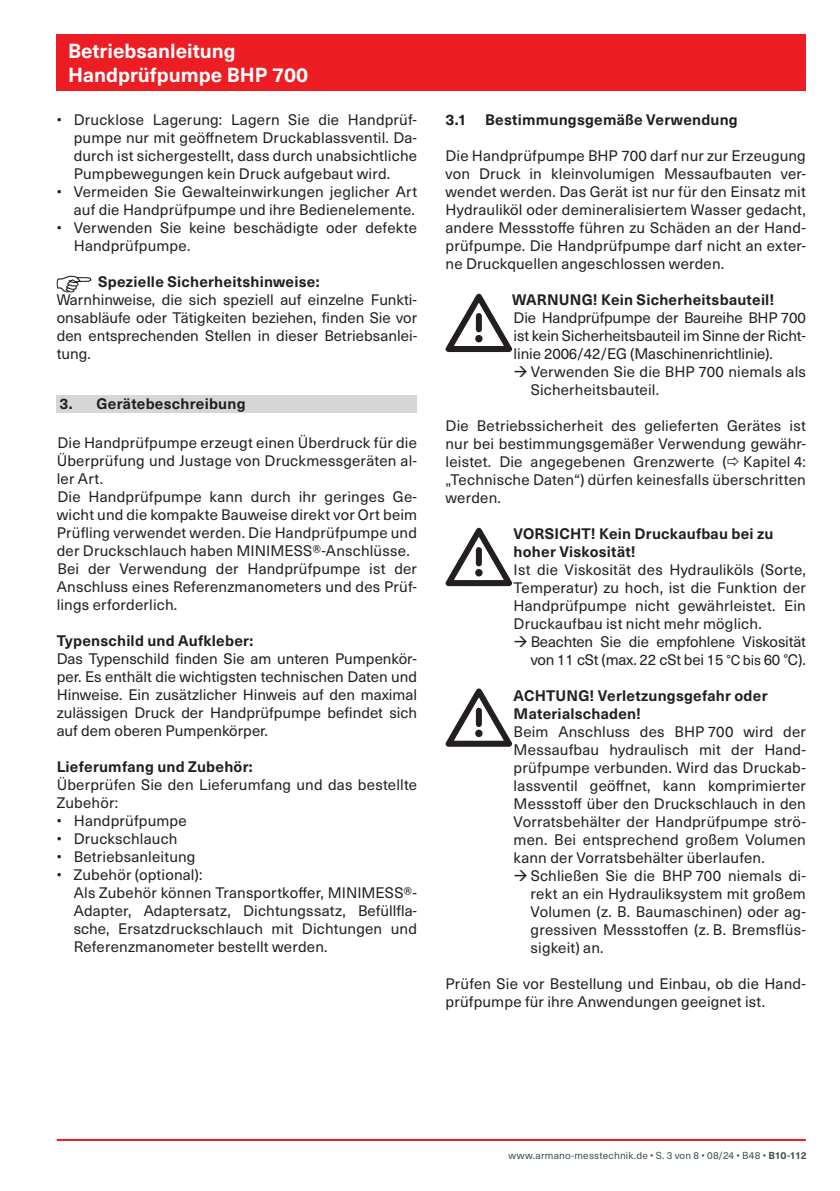
<style>
.page{position:relative;width:840px;height:1191px;background:#fff}
.page>*{position:absolute;margin:0;border:0;box-sizing:border-box;transform-origin:0 0}
.t1{font:700 20px/24px "Neue Haas Unica W1 G";color:#fff}
.t2{font:15px/18px "Neue Haas Unica W1 G";letter-spacing:.01em;color:#231f20;text-align:justify}
.t3{font:700 15px/18px "Neue Haas Unica W1 G";letter-spacing:.015em;color:#231f20}
.t4{font:15px/18px "Neue Haas Unica W1 G";letter-spacing:-.01em;color:#231f20}
.t5{font:10px "Neue Haas Unica W1 G";letter-spacing:.02em;color:#3d4f51}
.s1{font-size:14px}
.s2{font-weight:700}
</style>
<div class="page">
<hr style="left:57px;top:1139px;width:748px;height:2px;background:#ee1d23">
<div style="left:57px;top:34px;width:748px;height:57px;background:#ee1d23"></div>
<svg style="left:57px;top:276px;width:34px;height:16px"></svg>
<div style="left:57px;top:395px;width:360px;height:17px;background:#d5d6d8"></div>
<svg style="left:445px;top:294px;width:67px;height:58px"></svg>
<div style="left:475px;top:335px;width:7px;height:7px;background:#231f20;border-radius:50%"></div>
<svg style="left:445px;top:528px;width:67px;height:58px"></svg>
<div style="left:475px;top:569px;width:7px;height:7px;background:#231f20;border-radius:50%"></div>
<svg style="left:445px;top:688px;width:67px;height:58px"></svg>
<div style="left:475px;top:729px;width:7px;height:8px;background:#231f20;border-radius:50%"></div>
<h1 class="t1" style="left:68px;top:38px;width:241px">Betriebsanleitung<br>Handprüfpumpe BHP 700</h1>
<p class="t2" style="left:74px;top:110px;width:344px;text-indent:-17px">• Drucklose Lagerung: Lagern Sie die Handprüf&shy;pumpe nur mit geöffnetem Druckablassventil. Da&shy;durch ist sichergestellt, dass durch unabsichtliche Pumpbewegungen kein Druck aufgebaut wird.</p>
<p class="t2" style="left:57px;top:182px;width:361px;text-align:right">• Vermeiden Sie Gewalteinwirkungen jeglicher Art auf die Handprüfpumpe und ihre Bedienelemente.</p>
<p class="t2" style="left:74px;top:218px;width:344px;text-indent:-17px">• Verwenden Sie keine beschädigte oder defekte<br>Handprüfpumpe.</p>
<p class="t3" style="left:98px;top:272px;width:223px">Spezielle Sicherheitshinweise:</p>
<p class="t2" style="left:57px;top:290px;width:362px">Warnhinweise, die sich speziell auf einzelne Funkti&shy;onsabläufe oder Tätigkeiten beziehen, finden Sie vor den entsprechenden Stellen in dieser Betriebsanlei&shy;tung.</p>
<p class="t3" style="left:60px;top:394px;width:187px">3. Gerätebeschreibung</p>
<p class="t2" style="left:57px;top:433px;width:362px;text-align:left">Die Handprüfpumpe erzeugt einen Überdruck für die Überprüfung und Justage von Druckmessgeräten al&shy;ler Art.<br>Die Handprüfpumpe kann durch ihr geringes Ge&shy;wicht und die kompakte Bauweise direkt vor Ort beim Prüfling verwendet werden. Die Handprüfpumpe und der Druckschlauch haben MINIMESS®-Anschlüsse.<br>Bei der Verwendung der Handprüfpumpe ist der Anschluss eines Referenzmanometers und des Prüf&shy;lings erforderlich.</p>
<p class="t3" style="left:57px;top:631px;width:198px">Typenschild und Aufkleber:</p>
<p class="t2" style="left:57px;top:649px;width:362px">Das Typenschild finden Sie am unteren Pumpenkör&shy;per. Es enthält die wichtigsten technischen Daten und Hinweise. Ein zusätzlicher Hinweis auf den maximal zulässigen Druck der Handprüfpumpe befindet sich auf dem oberen Pumpenkörper.</p>
<p class="t3" style="left:57px;top:757px;width:197px">Lieferumfang und Zubehör:</p>
<p class="t2" style="left:57px;top:775px;width:362px">Überprüfen Sie den Lieferumfang und das bestellte<br>Zubehör:</p>
<p class="t2" style="left:57px;top:811px;width:131px">• Handprüfpumpe</p>
<p class="t2" style="left:57px;top:829px;width:122px">• Druckschlauch</p>
<p class="t2" style="left:57px;top:847px;width:140px">• Betriebsanleitung</p>
<p class="t2" style="left:74px;top:865px;width:345px;text-align:left;text-indent:-17px">• Zubehör (optional):<br>Als Zubehör können Transportkoffer, MINIMESS®- Adapter, Adaptersatz, Dichtungssatz, Befüllfla&shy;sche, Ersatzdruckschlauch mit Dichtungen und Referenzmanometer bestellt werden.</p>
<p class="t3" style="left:445px;top:110px;width:294px">3.1 Bestimmungsgemäße Verwendung</p>
<p class="t2" style="left:445px;top:146px;width:362px">Die Handprüfpumpe BHP 700 darf nur zur Erzeugung von Druck in kleinvolumigen Messaufbauten ver&shy;wendet werden. Das Gerät ist nur für den Einsatz mit Hydrauliköl oder demineralisiertem Wasser gedacht, andere Messstoffe führen zu Schäden an der Hand&shy;prüfpumpe. Die Handprüfpumpe darf nicht an exter&shy;ne Druckquellen angeschlossen werden.</p>
<p class="t3" style="left:512px;top:290px;width:263px">WARNUNG! Kein Sicherheitsbauteil!</p>
<p class="t2" style="left:513px;top:308px;width:293px">Die Handprüfpumpe der Baureihe BHP 700 ist kein Sicherheitsbauteil im Sinne der Richt&shy;linie 2006/42/EG (Maschinenrichtlinie).</p>
<p class="t2" style="left:530px;top:362px;width:276px">Verwenden Sie die BHP 700 niemals als<br>Sicherheitsbauteil.</p>
<p class="t2" style="left:445px;top:416px;width:362px">Die Betriebssicherheit des gelieferten Gerätes ist nur bei bestimmungsgemäßer Verwendung gewähr&shy;leistet. Die angegebenen Grenzwerte ( Kapitel 4: „Technische Daten“) dürfen keinesfalls überschritten werden.</p>
<p class="t3" style="left:513px;top:524px;width:261px">VORSICHT! Kein Druckaufbau bei zu hoher Viskosität!</p>
<p class="t2" style="left:513px;top:560px;width:293px">Ist die Viskosität des Hydrauliköls (Sorte, Temperatur) zu hoch, ist die Funktion der Handprüfpumpe nicht gewährleistet. Ein Druckaufbau ist nicht mehr möglich.</p>
<p class="t4" style="left:530px;top:632px;width:276px">Beachten Sie die empfohlene Viskosität von 11 cSt (max. 22 cSt bei 15 <span class="s1">°C bis</span> 60 °C).</p>
<p class="t3" style="left:513px;top:686px;width:255px">ACHTUNG! Verletzungsgefahr oder<br>Materialschaden!</p>
<p class="t2" style="left:513px;top:722px;width:293px">Beim Anschluss des BHP 700 wird der Messaufbau hydraulisch mit der Hand&shy;prüfpumpe verbunden. Wird das Druckab&shy;lassventil geöffnet, kann komprimierter Messstoff über den Druckschlauch in den Vorratsbehälter der Handprüfpumpe strö&shy;men. Bei entsprechend großem Volumen kann der Vorratsbehälter überlaufen.</p>
<p class="t2" style="left:530px;top:866px;width:276px">Schließen Sie die BHP 700 niemals di&shy;rekt an ein Hydrauliksystem mit großem Volumen (z. B. Baumaschinen) oder ag&shy;gressiven Messstoffen (z. B. Bremsflüs&shy;sigkeit) an.</p>
<p class="t2" style="left:445px;top:974px;width:361px">Prüfen Sie vor Bestellung und Einbau, ob die Hand&shy;prüfpumpe für ihre Anwendungen geeignet ist.</p>
<p class="t5" style="left:508px;top:1148px;width:299px">www.armano-messtechnik.de • S. 3 von 8 • 08/24 • B48 • <span class="s2">B10-112</span></p>
</div>
